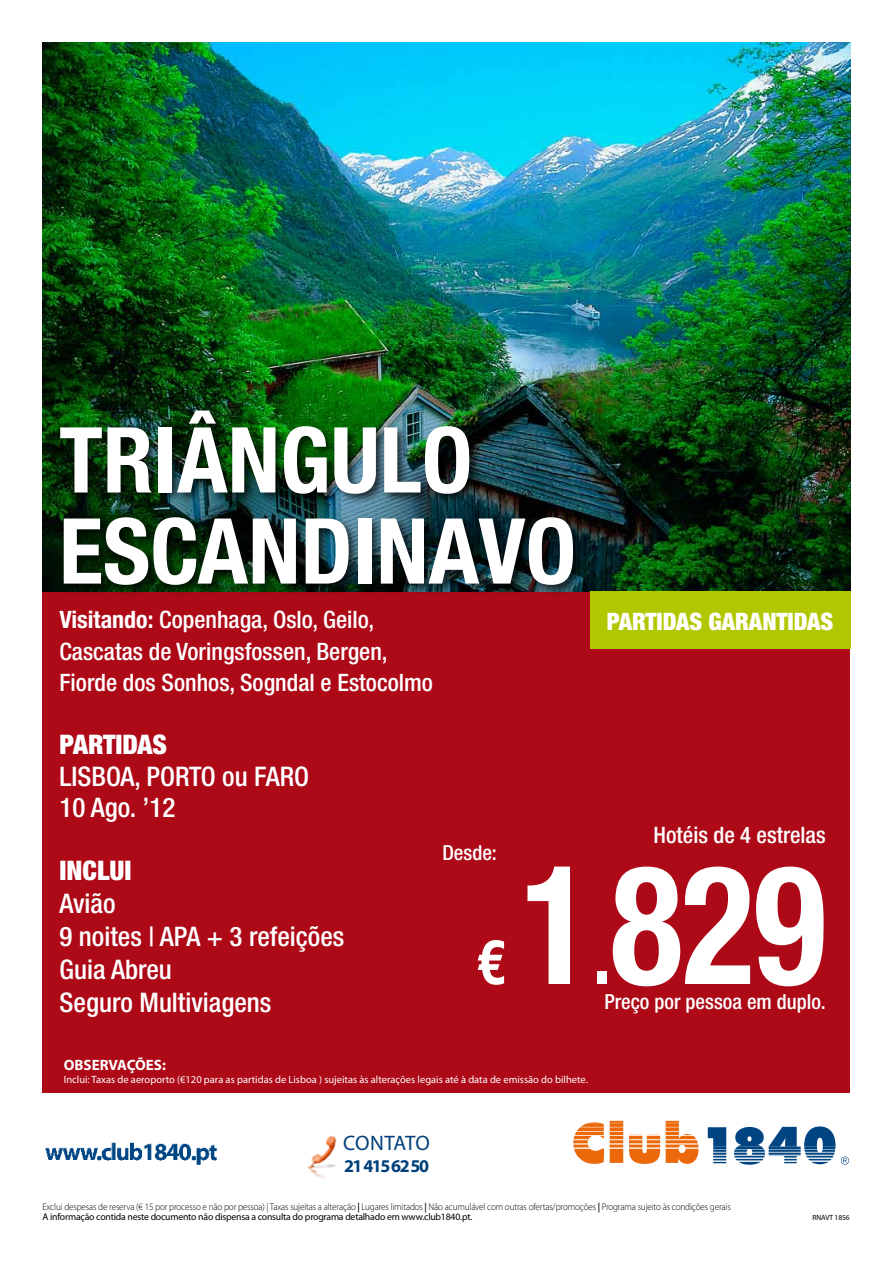
<style>
.page{position:relative;width:893px;height:1263px;background:#fff}
.page>*{position:absolute;margin:0;border:0;box-sizing:border-box;transform-origin:0 0}
.t1{font:700 condensed 165.9px "Helvetica Neue";color:#fff;scale:.9 1}
.t2{font:700 condensed 91.05px/91.1px "Helvetica Neue";color:#fff}
.t3{font:700 condensed 62.25px "Helvetica Neue";color:#fff}
.t4{font:500 condensed 27px/33px "Helvetica Neue";color:#fff}
.t5{font:900 condensed 27px "Helvetica Neue";color:#fff}
.t6{font:500 condensed 24px/31.5px "Helvetica Neue";color:#fff}
.t7{font:900 condensed 24px "Helvetica Neue";color:#fff}
.t8{font:500 condensed 22.65px "Helvetica Neue";color:#fff}
.t9{font:21px "Myriad Pro";color:#00417b}
.t10{font:500 condensed 20.7px "Helvetica Neue";color:#fff}
.t11{font:700 18px "Myriad Pro";letter-spacing:-.08em;color:#00417b}
.t12{font:700 15px "Myriad Pro";color:#fff}
.t13{font:10.5px "Myriad Pro";color:#fff}
.t14{font:300 9.75px/10.5px "Myriad Pro";letter-spacing:-.015em;color:#000;scale:.94 1}
.t15{font:7.5px "Myriad Pro";letter-spacing:-.02em;color:#000}
.s1{font-weight:700}
.s2{font-size:81.75px}
.s3{font-weight:600}
.s4{font-weight:400}
</style>
<div class="page">
<div style="left:43px;top:43px;width:807px;height:1050px;background:#ad0917"></div>
<img style="left:45px;top:1135px;width:292px;height:43px">
<img style="left:43px;top:43px;width:807px;height:548px">
<div style="left:56px;top:406px;width:530px;height:191px;background:#000;opacity:.75"></div>
<svg style="left:573px;top:1120px;width:277px;height:45px"></svg>
<div style="left:590px;top:591px;width:260px;height:58px;background:#b1c800"></div>
<h2 class="t2" style="left:59px;top:413px;width:519px">TRIÂNGULO<br>ESCANDINAVO</h2>
<h3 class="t6" style="left:60px;top:604px;width:375px"><span class="s1">VISITANDO:</span> Copenhaga, Oslo, Geilo,<br>Cascatas de Voringsfossen, Bergen,<br>Fiorde dos Sonhos, Sogndal e Estocolmo</h3>
<h3 class="t5" style="left:60px;top:728px;width:109px">PARTIDAS</h3>
<h3 class="t4" style="left:60px;top:760px;width:249px;line-height:31.5px">Lisboa, porto ou faro<br>10 Ago. ’12</h3>
<h3 class="t5" style="left:60px;top:854px;width:72px">INCLUI</h3>
<h3 class="t4" style="left:60px;top:887px;width:286px">Avião<br>9 noites | APA + 3 refeições<br>Guia Abreu<br>Seguro Multiviagens</h3>
<h3 class="t10" style="left:442px;top:840px;width:56px">Desde:</h3>
<h3 class="t3" style="left:477px;top:924px;width:31px">€</h3>
<h3 class="t7" style="left:607px;top:606px;width:228px">PARTIDAS GARANTIDAS</h3>
<h3 class="t8" style="left:654px;top:822px;width:174px">Hotéis de 4 estrelas</h3>
<h1 class="t1" style="left:521px;top:824px;width:340px">1<span class="s2">.</span>829</h1>
<h3 class="t10" style="left:604px;top:989px;width:223px">Preço por pessoa em duplo.</h3>
<h3 class="t12" style="left:64px;top:1055px;width:104px">OBSERVAÇÕES:</h3>
<p class="t13" style="left:64px;top:1072px;width:526px">Inclui: Taxas de aeroporto (€120 para as partidas de Lisboa ) sujeitas às alterações legais até à data de emissão do bilhete.</p>
<h3 class="t9" style="left:343px;top:1130px;width:40px">contat</h3>
<h3 class="t9" style="left:416px;top:1130px;width:16px">o</h3>
<h3 class="t11" style="left:344px;top:1154px;width:86px">21 415 62 50</h3>
<p class="t14" style="left:43px;top:1201px;width:734px">Exclui despesas de reserva (€ 15 por processo e não por pessoa) | Taxas sujeitas a alteração <span class="s3">|</span> Lugares limitados <span class="s3">|</span> Não acumulável com outras ofertas/promoções <span class="s3">|</span> Programa sujeito às condições gerais<br><span class="s4">A informação contida neste documento não dispensa a consulta do programa detalhado em www.club1840.pt.</span></p>
<p class="t15" style="left:813px;top:1213px;width:38px">RNAVT 1856</p>
</div>
